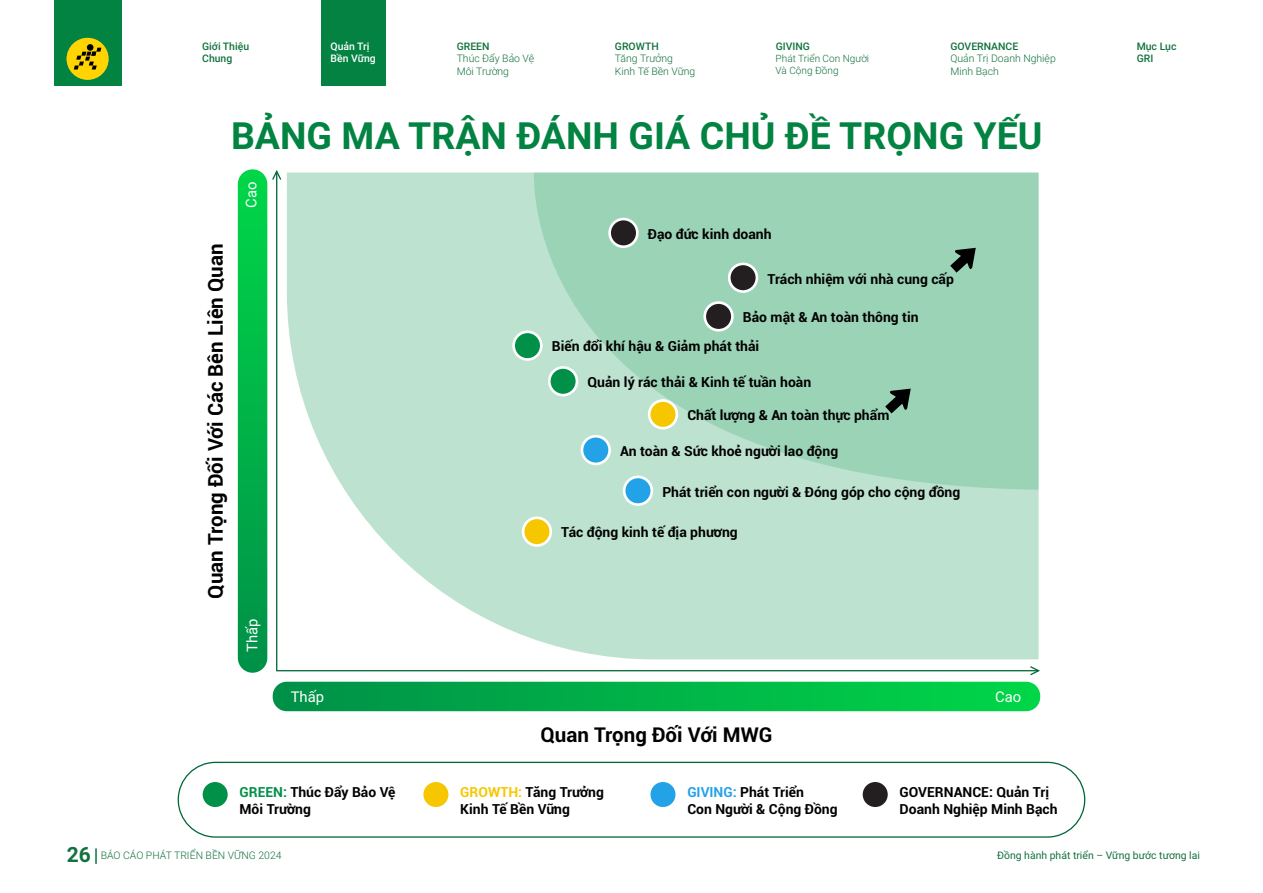
<style>
.page{position:relative;width:1263px;height:893px;background:#fff}
.page>*{position:absolute;margin:0;border:0;box-sizing:border-box;transform-origin:0 0}
.t1{font:700 37.5px "Roboto";color:#028342}
.t2{font:700 20.55px "Roboto";color:#000}
.t3{font:14.85px "Roboto";color:#fff}
.t4{font:700 13.95px/16.6px "Roboto";color:#000}
.t5{font:300 10.5px/12.5px "Roboto";color:#12713f}
.t6{font:500 10.5px/12.5px "Roboto";color:#12713f}
.t7{font:10.5px "Roboto";color:#12713f}
.t8{font:500 10.5px/12.5px "Roboto";color:#fff}
.t9{font:300 10.05px/12px "Roboto";color:#12713f}
.s1{color:#009048}
.s2{color:#23a2e7}
.s3{color:#f6c700}
.s4{font-weight:700;font-size:21px}
</style>
<div class="page">
<div style="left:178px;top:762px;width:907px;height:76px;border:1px solid #006838;border-radius:37px"></div>
<svg style="left:273px;top:682px;width:767px;height:29px;background:#01b349"></svg>
<div style="left:238px;top:169px;width:29px;height:504px;background:linear-gradient(to bottom,#01d749,#009048);border-radius:15px"></div>
<hr style="left:276px;top:173px;width:1px;height:498px;background:#006838">
<svg style="left:272px;top:170px;width:10px;height:11px"></svg>
<hr style="left:276px;top:670px;width:761px;height:1px;background:#006838">
<svg style="left:1029px;top:666px;width:11px;height:10px"></svg>
<div style="left:201px;top:781px;width:28px;height:27px;background:#009048;border-radius:50%"></div>
<div style="left:200px;top:779px;width:30px;height:31px;border:3px solid #fff;border-radius:50%"></div>
<div style="left:649px;top:781px;width:28px;height:27px;background:#23a2e7;border-radius:50%"></div>
<div style="left:648px;top:779px;width:30px;height:31px;border:3px solid #fff;border-radius:50%"></div>
<div style="left:422px;top:781px;width:28px;height:27px;background:#f6c700;border-radius:50%"></div>
<div style="left:421px;top:779px;width:30px;height:31px;border:3px solid #fff;border-radius:50%"></div>
<div style="left:861px;top:781px;width:28px;height:27px;background:#231f20;border-radius:50%"></div>
<div style="left:860px;top:779px;width:30px;height:31px;border:3px solid #fff;border-radius:50%"></div>
<svg style="left:287px;top:173px;width:751px;height:486px;background:#c6e6d5"></svg>
<svg style="left:534px;top:173px;width:504px;height:317px;background:#a1d5bb"></svg>
<div style="left:610px;top:219px;width:27px;height:28px;background:#231f20;border-radius:50%"></div>
<div style="left:608px;top:218px;width:31px;height:30px;border:3px solid #fff;border-radius:50%"></div>
<div style="left:729px;top:264px;width:28px;height:28px;background:#231f20;border-radius:50%"></div>
<div style="left:728px;top:263px;width:30px;height:30px;border:3px solid #fff;border-radius:50%"></div>
<div style="left:705px;top:303px;width:27px;height:27px;background:#231f20;border-radius:50%"></div>
<div style="left:703px;top:301px;width:31px;height:31px;border:3px solid #fff;border-radius:50%"></div>
<div style="left:514px;top:332px;width:27px;height:27px;background:#009048;border-radius:50%"></div>
<div style="left:512px;top:330px;width:31px;height:31px;border:3px solid #fff;border-radius:50%"></div>
<div style="left:549px;top:367px;width:28px;height:28px;background:#009048;border-radius:50%"></div>
<div style="left:548px;top:366px;width:30px;height:30px;border:3px solid #fff;border-radius:50%"></div>
<div style="left:649px;top:400px;width:28px;height:28px;background:#f6c700;border-radius:50%"></div>
<div style="left:648px;top:399px;width:30px;height:30px;border:3px solid #fff;border-radius:50%"></div>
<div style="left:582px;top:436px;width:28px;height:28px;background:#23a2e7;border-radius:50%"></div>
<div style="left:581px;top:435px;width:30px;height:30px;border:3px solid #fff;border-radius:50%"></div>
<div style="left:624px;top:477px;width:28px;height:28px;background:#23a2e7;border-radius:50%"></div>
<div style="left:623px;top:476px;width:30px;height:30px;border:3px solid #fff;border-radius:50%"></div>
<div style="left:523px;top:518px;width:28px;height:27px;background:#f6c700;border-radius:50%"></div>
<div style="left:522px;top:516px;width:30px;height:31px;border:3px solid #fff;border-radius:50%"></div>
<svg style="left:950px;top:248px;width:26px;height:25px"></svg>
<svg style="left:885px;top:389px;width:26px;height:24px"></svg>
<svg style="left:95px;top:848px;width:2px;height:16px"></svg>
<div style="left:54px;top:0;width:67px;height:85px;background:#028342"></div>
<svg style="left:67px;top:38px;width:41px;height:42px"></svg>
<div style="left:87px;top:44px;width:6px;height:7px;background:#000;border-radius:50%"></div>
<div style="left:321px;top:0;width:65px;height:85px;background:#038242"></div>
<p class="t8" style="left:331px;top:40px;width:47px">Quản Trị<br>Bền Vững</p>
<p class="t6" style="left:202px;top:40px;width:48px">Giới Thiệu<br>Chung</p>
<p class="t6" style="left:457px;top:40px;width:34px">GREEN</p>
<p class="t5" style="left:457px;top:52px;width:79px">Thúc Đẩy Bảo Vệ<br>Môi Trường</p>
<p class="t6" style="left:615px;top:40px;width:45px">GROWTH</p>
<p class="t5" style="left:615px;top:52px;width:82px">Tăng Trưởng<br>Kinh Tế Bền Vững</p>
<p class="t6" style="left:776px;top:40px;width:36px">GIVING</p>
<p class="t9" style="left:776px;top:52px;width:95px">Phát Triển Con Người<br>Và Cộng Đồng</p>
<p class="t6" style="left:950px;top:40px;width:69px">GOVERNANCE</p>
<p class="t5" style="left:950px;top:52px;width:107px">Quản Trị Doanh Nghiệp<br>Minh Bạch</p>
<h1 class="t1" style="left:231px;top:109px;width:813px">BẢNG MA TRẬN ĐÁNH GIÁ CHỦ ĐỀ TRỌNG YẾU</h1>
<h2 class="t2" style="left:201px;top:599px;width:357px;rotate:-90deg">Quan Trọng Đối Với Các Bên Liên Quan</h2>
<p class="t3" style="left:241px;top:208px;width:28px;rotate:-90deg">Cao</p>
<p class="t3" style="left:242px;top:652px;width:35px;rotate:-90deg">Thấp</p>
<p class="t4" style="left:648px;top:225px;width:125px">Đạo đức kinh doanh</p>
<p class="t4" style="left:767px;top:270px;width:188px">Trách nhiệm với nhà cung cấp</p>
<p class="t4" style="left:552px;top:302px;width:368px;line-height:29.2px;text-indent:191px">Bảo mật &amp; An toàn thông tin<br>Biến đổi khí hậu &amp; Giảm phát thải</p>
<p class="t4" style="left:587px;top:373px;width:225px">Quản lý rác thải &amp; Kinh tế tuần hoàn</p>
<p class="t4" style="left:687px;top:406px;width:203px">Chất lượng &amp; An toàn thực phẩm</p>
<p class="t4" style="left:620px;top:442px;width:220px">An toàn &amp; Sức khoẻ người lao động</p>
<p class="t4" style="left:662px;top:483px;width:299px">Phát triển con người &amp; Đóng góp cho cộng đồng</p>
<p class="t4" style="left:561px;top:524px;width:178px">Tác động kinh tế địa phương</p>
<p class="t3" style="left:291px;top:686px;width:35px">Thấp</p>
<p class="t3" style="left:995px;top:686px;width:28px">Cao</p>
<h2 class="t2" style="left:540px;top:720px;width:233px">Quan Trọng Đối Với MWG</h2>
<p class="t4" style="left:240px;top:783px;width:158px"><span class="s1">GREEN:</span> Thúc Đẩy Bảo Vệ<br>Môi Trường</p>
<p class="t4" style="left:687px;top:783px;width:152px"><span class="s2">GIVING:</span> Phát Triển<br>Con Người &amp; Cộng Đồng</p>
<p class="t4" style="left:460px;top:783px;width:145px"><span class="s3">GROWTH:</span> Tăng Trưởng<br>Kinh Tế Bền Vững</p>
<p class="t4" style="left:899px;top:783px;width:160px">GOVERNANCE: Quản Trị<br>Doanh Nghiệp Minh Bạch</p>
<p class="t6" style="left:1137px;top:40px;width:41px">Mục Lục<br>GRI</p>
<p class="t5" style="left:67px;top:849px;width:216px"><span class="s4">26</span> BÁO CÁO PHÁT TRIỂN BỀN VỮNG 2024</p>
<p class="t7" style="left:997px;top:848px;width:204px">Đồng hành phát triển – Vững bước tương lai</p>
</div>
